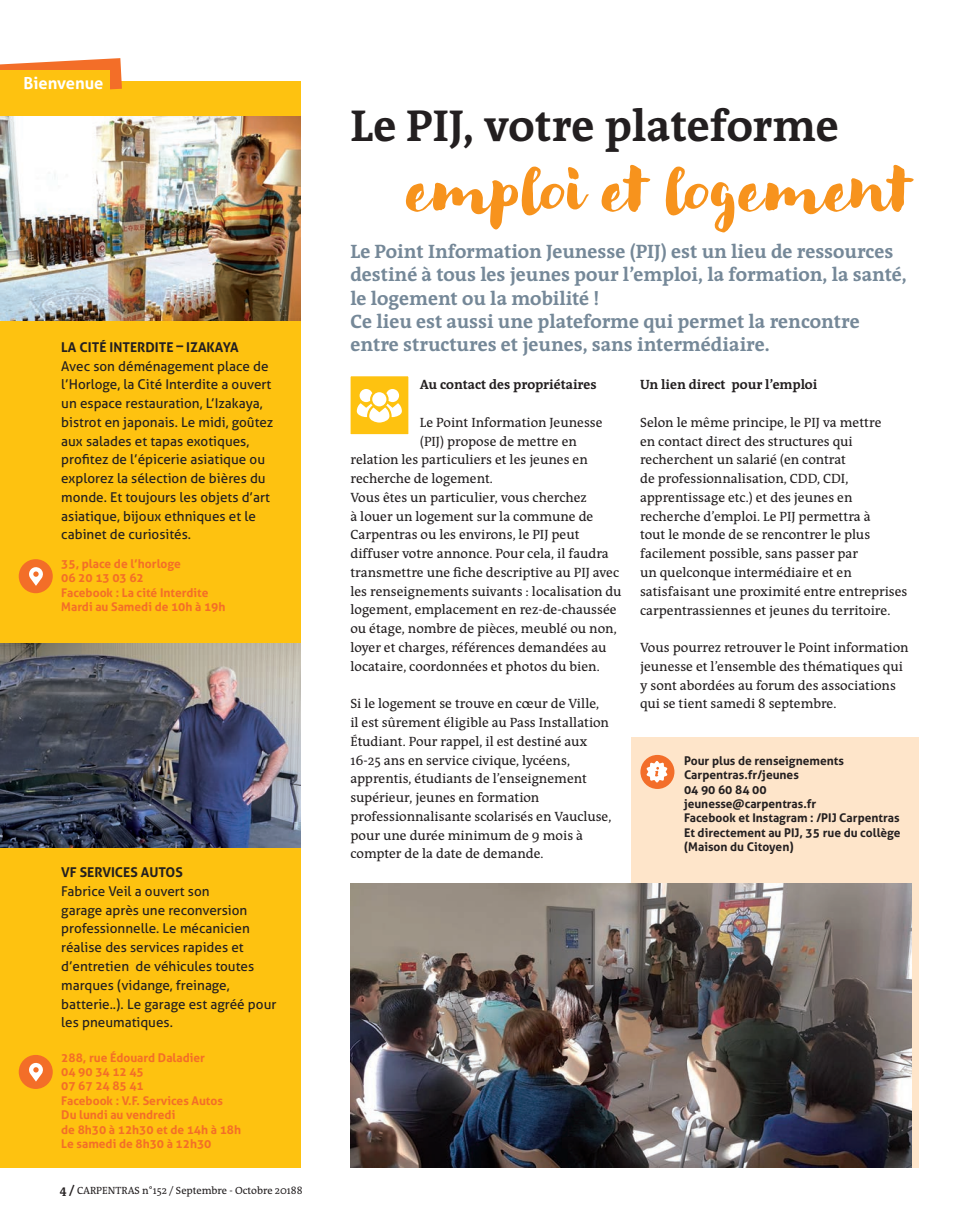
<style>
.page{position:relative;width:973px;height:1229px;background:#fff}
.page>*{position:absolute;margin:0;border:0;box-sizing:border-box;transform-origin:0 0}
.t1{font:55.5px "Modern Love";color:#f7931d}
.t2{font:700 45px "Qua Text";color:#231f20}
.t3{font:700 19.5px/23.4px "Qua Text";color:#758898}
.t4{font:700 16.5px "Aller";color:#fff}
.t5{font:13.5px/18.8px "Qua Text";color:#231f20}
.t6{font:13.5px/18.8px "Aller";color:#231f20}
.t7{font:700 13.5px "Qua Text";color:#231f20}
.t8{font:700 13.5px "Aller";color:#231f20}
.t9{font:700 12px "Aller";color:#f36e28}
.t10{font:700 12px/14.4px "Aller";color:#231f20}
.t11{font:10.5px "Qua Text";color:#231f20}
.s1{font-weight:700;font-size:12px}
</style>
<div class="page">
<div style="left:631px;top:736px;width:287px;height:431px;background:#fee5ca"></div>
<div style="left:0;top:81px;width:301px;height:1086px;background:#fec210"></div>
<img style="left:0;top:117px;width:301px;height:204px">
<img style="left:0;top:643px;width:301px;height:204px">
<svg style="left:0;top:58px;width:122px;height:32px"></svg>
<div style="left:0;top:70px;width:110px;height:29px;background:#fec210"></div>
<img style="left:350px;top:883px;width:562px;height:284px">
<div style="left:348px;top:373px;width:63px;height:64px;background:#fec210;border:3px solid #fff"></div>
<div style="left:19px;top:559px;width:34px;height:34px;background:#f36e28;border-radius:50%"></div>
<svg style="left:29px;top:567px;width:14px;height:18px"></svg>
<div style="left:19px;top:1054px;width:34px;height:34px;background:#f36e28;border-radius:50%"></div>
<svg style="left:29px;top:1062px;width:14px;height:19px"></svg>
<div style="left:640px;top:754px;width:34px;height:34px;background:#f36e2a;border-radius:50%"></div>
<svg style="left:646px;top:761px;width:22px;height:21px"></svg>
<svg style="left:357px;top:389px;width:45px;height:33px"></svg>
<div style="left:372px;top:392px;width:14px;height:14px;background:#fff;border-radius:50%"></div>
<p class="t4" style="left:23px;top:73px;width:82px">Bienvenue</p>
<p class="t8" style="left:61px;top:338px;width:179px">LA CITÉ INTERDITE – IZAKAYA</p>
<p class="t6" style="left:61px;top:356px;width:213px">Avec son déménagement place de l’Horloge, la Cité Interdite a ouvert un espace restauration, L’Izakaya, bistrot en japonais. Le midi, goûtez aux salades et tapas exotiques, profitez de l’épicerie asiatique ou explorez la sélection de bières du monde. Et toujours les objets d’art asiatique, bijoux ethniques et le cabinet de curiosités.</p>
<p class="t9" style="left:61px;top:556px;width:121px">35, place de l’horloge</p>
<p class="t9" style="left:61px;top:570px;width:84px">06 20 13 03 62</p>
<p class="t9" style="left:61px;top:585px;width:149px">Facebook : La cité Interdite</p>
<p class="t9" style="left:61px;top:599px;width:166px">Mardi au Samedi de 10h à 19h</p>
<p class="t8" style="left:61px;top:863px;width:123px">VF SERVICES AUTOS</p>
<p class="t6" style="left:61px;top:881px;width:217px">Fabrice Veil a ouvert son<br>garage après une reconversion professionnelle. Le mécanicien réalise des services rapides et d’entretien de véhicules toutes marques (vidange, freinage, batterie..). Le garage est agréé pour les pneumatiques.</p>
<p class="t9" style="left:61px;top:1049px;width:145px">288, rue Édouard Daladier</p>
<p class="t9" style="left:61px;top:1064px;width:84px">04 90 34 12 45</p>
<p class="t9" style="left:61px;top:1078px;width:84px">07 67 24 85 41</p>
<p class="t9" style="left:61px;top:1092px;width:163px">Facebook : V.F. Services Autos</p>
<p class="t9" style="left:61px;top:1107px;width:116px">Du lundi au vendredi</p>
<p class="t9" style="left:61px;top:1121px;width:181px">de 8h30 à 12h30 et de 14h à 18h</p>
<p class="t9" style="left:61px;top:1136px;width:152px">Le samedi de 8h30 à 12h30</p>
<p class="t11" style="left:60px;top:1183px;width:244px"><span class="s1">4 /</span> CARPENTRAS n°152 / Septembre - Octobre 20188</p>
<p class="t2" style="left:350px;top:99px;width:490px">Le PIJ, votre plateforme</p>
<p class="t1" style="left:406px;top:156px;width:507px">emploi et logement</p>
<p class="t3" style="left:350px;top:239px;width:558px">Le Point Information Jeunesse (PIJ) est un lieu de ressources destiné à tous les jeunes pour l’emploi, la formation, la santé, le logement ou la mobilité !</p>
<p class="t3" style="left:350px;top:309px;width:511px">Ce lieu est aussi une plateforme qui permet la rencontre entre structures et jeunes, sans intermédiaire.</p>
<p class="t7" style="left:420px;top:376px;width:178px">Au contact des propriétaires</p>
<p class="t5" style="left:420px;top:413px;width:184px">Le Point Information Jeunesse</p>
<p class="t5" style="left:420px;top:431px;width:159px">(PIJ) propose de mettre en</p>
<p class="t5" style="left:350px;top:450px;width:239px">relation les particuliers et les jeunes en</p>
<p class="t5" style="left:350px;top:469px;width:144px">recherche de logement.</p>
<p class="t5" style="left:350px;top:488px;width:273px">Vous êtes un particulier, vous cherchez<br>à louer un logement sur la commune de Carpentras ou les environs, le PIJ peut diffuser votre annonce. Pour cela, il faudra transmettre une fiche descriptive au PIJ avec les renseignements suivants : localisation du logement, emplacement en rez-de-chaussée ou étage, nombre de pièces, meublé ou non, loyer et charges, références demandées au locataire, coordonnées et photos du bien.</p>
<p class="t5" style="left:350px;top:694px;width:260px">Si le logement se trouve en cœur de Ville, il est sûrement éligible au Pass Installation<br>Étudiant. Pour rappel, il est destiné aux</p>
<p class="t5" style="left:350px;top:750px;width:262px">16-25 ans en service civique, lycéens, apprentis, étudiants de l’enseignement supérieur, jeunes en formation professionnalisante scolarisés en Vaucluse, pour une durée minimum de 9 mois à compter de la date de demande.</p>
<p class="t7" style="left:640px;top:376px;width:179px">Un lien direct pour l’emploi</p>
<p class="t5" style="left:640px;top:413px;width:269px">Selon le même principe, le PIJ va mettre<br>en contact direct des structures qui recherchent un salarié (en contrat<br>de professionnalisation, CDD, CDI, apprentissage etc.) et des jeunes en recherche d’emploi. Le PIJ permettra à<br>tout le monde de se rencontrer le plus facilement possible, sans passer par<br>un quelconque intermédiaire et en satisfaisant une proximité entre entreprises carpentrassiennes et jeunes du territoire.</p>
<p class="t5" style="left:640px;top:638px;width:270px">Vous pourrez retrouver le Point information jeunesse et l’ensemble des thématiques qui y sont abordées au forum des associations qui se tient samedi 8 septembre.</p>
<p class="t10" style="left:684px;top:753px;width:161px">Pour plus de renseignements</p>
<p class="t10" style="left:684px;top:767px;width:116px">Carpentras.fr/jeunes</p>
<p class="t10" style="left:684px;top:781px;width:84px">04 90 60 84 00</p>
<p class="t10" style="left:684px;top:796px;width:134px">jeunesse@carpentras.fr</p>
<p class="t10" style="left:684px;top:810px;width:217px">Facebook et Instagram : /PIJ Carpentras</p>
<p class="t10" style="left:684px;top:825px;width:218px">Et directement au PIJ, 35 rue du collège (Maison du Citoyen)</p>
</div>
